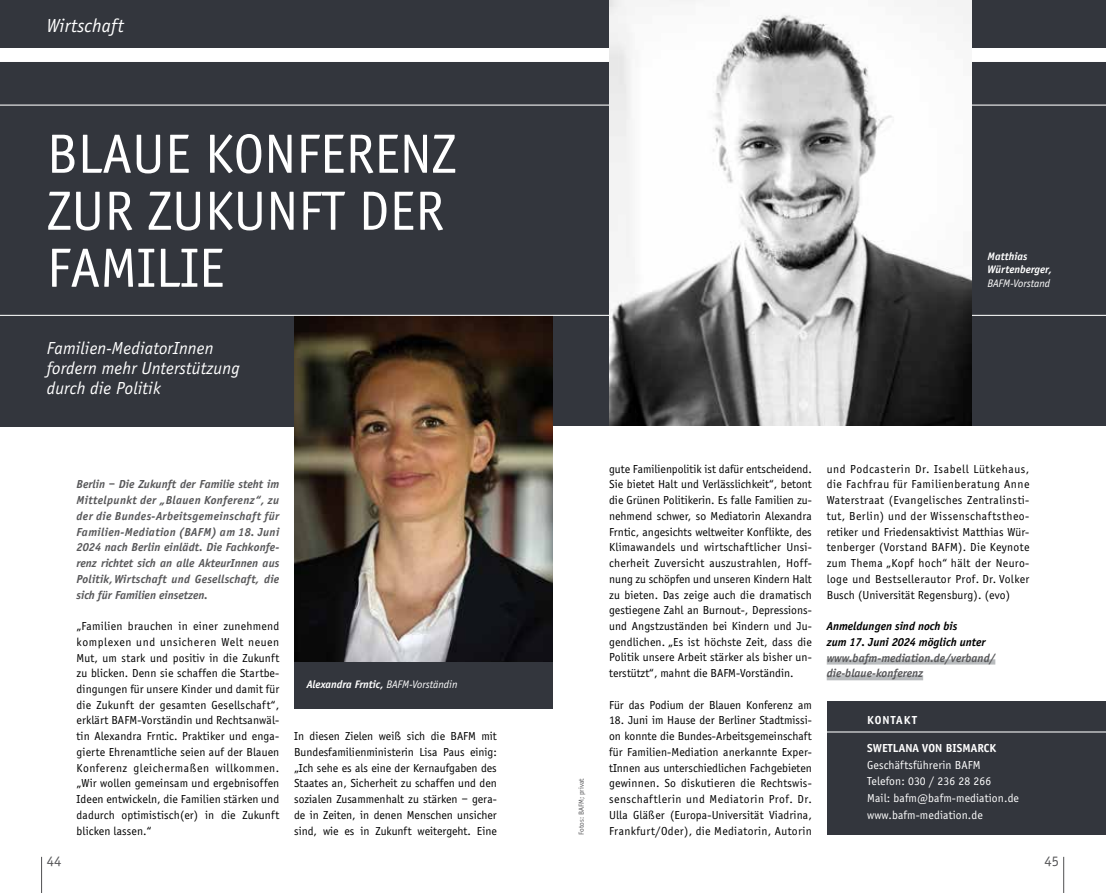
<style>
.page{position:relative;width:1106px;height:893px;background:#fff}
.page>*{position:absolute;margin:0;border:0;box-sizing:border-box;transform-origin:0 0}
.t1{font:57px "Officina Sans EF";color:#fff}
.t2{font:italic 19.5px "Officina Sans EF";color:#fff}
.t3{font:italic 18px/20.2px "Officina Sans EF";letter-spacing:.01em;color:#fff}
.t4{font:15px "Officina Sans EF";color:#58585a}
.t5{font:12px/15.8px "Officina Sans EF";letter-spacing:.01em;color:#000;text-align:justify}
.t6{font:italic 700 12px/15.8px "Officina Sans EF";color:#58585a;text-align:justify}
.t7{font:12px/16.8px "Officina Sans EF";letter-spacing:.01em;color:#fff}
.t8{font:italic 700 12px/15.8px "Officina Sans EF";color:#000}
.t9{font:700 12px "Officina Sans EF";letter-spacing:.01em;color:#fff}
.t10{font:italic 700 11.25px/13.5px "Officina Sans EF";color:#fff}
.t11{font:italic 11.25px "Officina Sans EF";color:#fff}
.t12{font:7.5px "Officina Sans EF";color:#58585a}
.s1{font-weight:400}
</style>
<div class="page">
<hr style="left:41px;top:857px;width:1px;height:36px;background:#58585a">
<hr style="left:1063px;top:857px;width:1px;height:36px;background:#58585a">
<div style="left:0;top:0;width:1106px;height:47px;background:#33363d"></div>
<div style="left:0;top:63px;width:553px;height:363px;background:#33363d"></div>
<div style="left:294px;top:662px;width:259px;height:47px;background:#33363d"></div>
<hr style="left:0;top:62px;width:1106px;height:1px;background:#33363d">
<img style="left:294px;top:316px;width:259px;height:346px">
<div style="left:553px;top:63px;width:553px;height:362px;background:#33363d"></div>
<div style="left:826px;top:659px;width:169px;height:6px;background:#b9bcbe"></div>
<div style="left:826px;top:675px;width:97px;height:5px;background:#b9bcbe"></div>
<div style="left:827px;top:702px;width:279px;height:133px;background:#33363d"></div>
<hr style="left:826px;top:731px;width:280px;height:1px;background:#fff">
<hr style="left:0;top:105px;width:1106px;height:1px;background:#fff">
<hr style="left:0;top:315px;width:1106px;height:1px;background:#fff">
<img style="left:609px;top:0;width:362px;height:425px">
<h2 class="t2" style="left:47px;top:15px;width:79px">Wirtschaft</h2>
<h1 class="t1" style="left:47px;top:122px;width:59px">Blaue</h1>
<h1 class="t1" style="left:205px;top:122px;width:58px">Konferenz</h1>
<h1 class="t1" style="left:47px;top:179px;width:30px">zur</h1>
<h1 class="t1" style="left:147px;top:179px;width:54px">Zukunft</h1>
<h1 class="t1" style="left:358px;top:179px;width:28px">der</h1>
<h1 class="t1" style="left:47px;top:236px;width:50px">Familie</h1>
<h3 class="t3" style="left:47px;top:338px;width:194px">Familien-MediatorInnen fordern mehr Unterstützung durch die Politik</h3>
<p class="t6" style="left:77px;top:476px;width:205px">Berlin – Die Zukunft der Familie steht im Mittelpunkt der „Blauen Konferenz“, zu der die Bundes-Arbeitsgemeinschaft für Familien-Mediation (BAFM) am 18. Juni 2024 nach Berlin einlädt. Die Fachkonfe&shy;renz richtet sich an alle AkteurInnen aus Politik, Wirtschaft und Gesellschaft, die sich für Familien einsetzen.</p>
<p class="t5" style="left:77px;top:618px;width:204px">„Familien brauchen in einer zunehmend komplexen und unsicheren Welt neuen Mut, um stark und positiv in die Zukunft zu blicken. Denn sie schaffen die Startbe&shy;dingungen für unsere Kinder und damit für die Zukunft der gesamten Gesellschaft“, erklärt BAFM-Vorständin und Rechtsanwäl&shy;tin Alexandra Frntic. Praktiker und enga&shy;gierte Ehrenamtliche seien auf der Blauen Konferenz gleichermaßen willkommen. „Wir wollen gemeinsam und ergebnisoffen Ideen entwickeln, die Familien stärken und dadurch optimistisch(er) in die Zukunft blicken lassen.“</p>
<p class="t10" style="left:307px;top:677px;width:152px">Alexandra Frntic, <span class="s1">BAFM-Vorständin</span></p>
<p class="t5" style="left:294px;top:728px;width:204px">In diesen Zielen weiß sich die BAFM mit Bundesfamilienministerin Lisa Paus einig: „Ich sehe es als eine der Kernaufgaben des Staates an, Sicherheit zu schaffen und den sozialen Zusammenhalt zu stärken – gera&shy;de in Zeiten, in denen Menschen unsicher sind, wie es in Zukunft weitergeht. Eine</p>
<p class="t10" style="left:987px;top:249px;width:66px">Matthias<br>Würtenberger,</p>
<p class="t11" style="left:987px;top:277px;width:64px">BAFM-Vorstand</p>
<p class="t12" style="left:577px;top:835px;width:58px;rotate:-90deg">Fotos: BAFM; privat</p>
<p class="t5" style="left:609px;top:461px;width:204px">gute Familienpolitik ist dafür entscheidend.<br>Sie bietet Halt und Verlässlichkeit“, betont die Grünen Politikerin. Es falle Familien zu&shy;nehmend schwer, so Mediatorin Alexandra Frntic, angesichts weltweiter Konflikte, des Klimawandels und wirtschaftlicher Unsi&shy;cherheit Zuversicht auszustrahlen, Hoff&shy;nung zu schöpfen und unseren Kindern Halt zu bieten. Das zeige auch die dramatisch gestiegene Zahl an Burnout-, Depressions&shy;und Angstzuständen bei Kindern und Ju&shy;gendlichen. „Es ist höchste Zeit, dass die Politik unsere Arbeit stärker als bisher un&shy;terstützt“, mahnt die BAFM-Vorständin.</p>
<p class="t5" style="left:609px;top:697px;width:204px">Für das Podium der Blauen Konferenz am</p>
<p class="t5" style="left:609px;top:713px;width:204px">18. Juni im Hause der Berliner Stadtmissi&shy;on konnte die Bundes-Arbeitsgemeinschaft für Familien-Mediation anerkannte Exper&shy;tInnen aus unterschiedlichen Fachgebieten gewinnen. So diskutieren die Rechtswis&shy;senschaftlerin und Mediatorin Prof. Dr.<br>Ulla Gläßer (Europa-Universität Viadrina, Frankfurt/Oder), die Mediatorin, Autorin</p>
<p class="t5" style="left:826px;top:461px;width:204px">und Podcasterin Dr. Isabell Lütkehaus, die Fachfrau für Familienberatung Anne Waterstraat (Evangelisches Zentralinsti&shy;tut, Berlin) und der Wissenschaftstheo&shy;retiker und Friedensaktivist Matthias Wür&shy;tenberger (Vorstand BAFM). Die Keynote zum Thema „Kopf hoch“ hält der Neuro&shy;loge und Bestsellerautor Prof. Dr. Volker Busch (Universität Regensburg). (evo)</p>
<p class="t8" style="left:826px;top:618px;width:161px">Anmeldungen sind noch bis<br>zum 17. Juni 2024 möglich unter</p>
<p class="t6" style="left:826px;top:650px;width:170px">www.bafm-mediation.de/verband/ die-blaue-konferenz</p>
<p class="t9" style="left:867px;top:713px;width:51px">KO NTAKT</p>
<p class="t9" style="left:867px;top:741px;width:14px">SWETL</p>
<p class="t9" style="left:898px;top:741px;width:99px">ANA VO N BISMARCK</p>
<p class="t7" style="left:867px;top:756px;width:153px">Geschäftsführerin BAFM<br>Telefon: 030 / 236 28 266<br>Mail: bafm@bafm-mediation.de www.bafm-mediation.de</p>
<p class="t4" style="left:47px;top:853px;width:16px">44</p>
<p class="t4" style="left:1044px;top:853px;width:16px">45</p>
</div>
